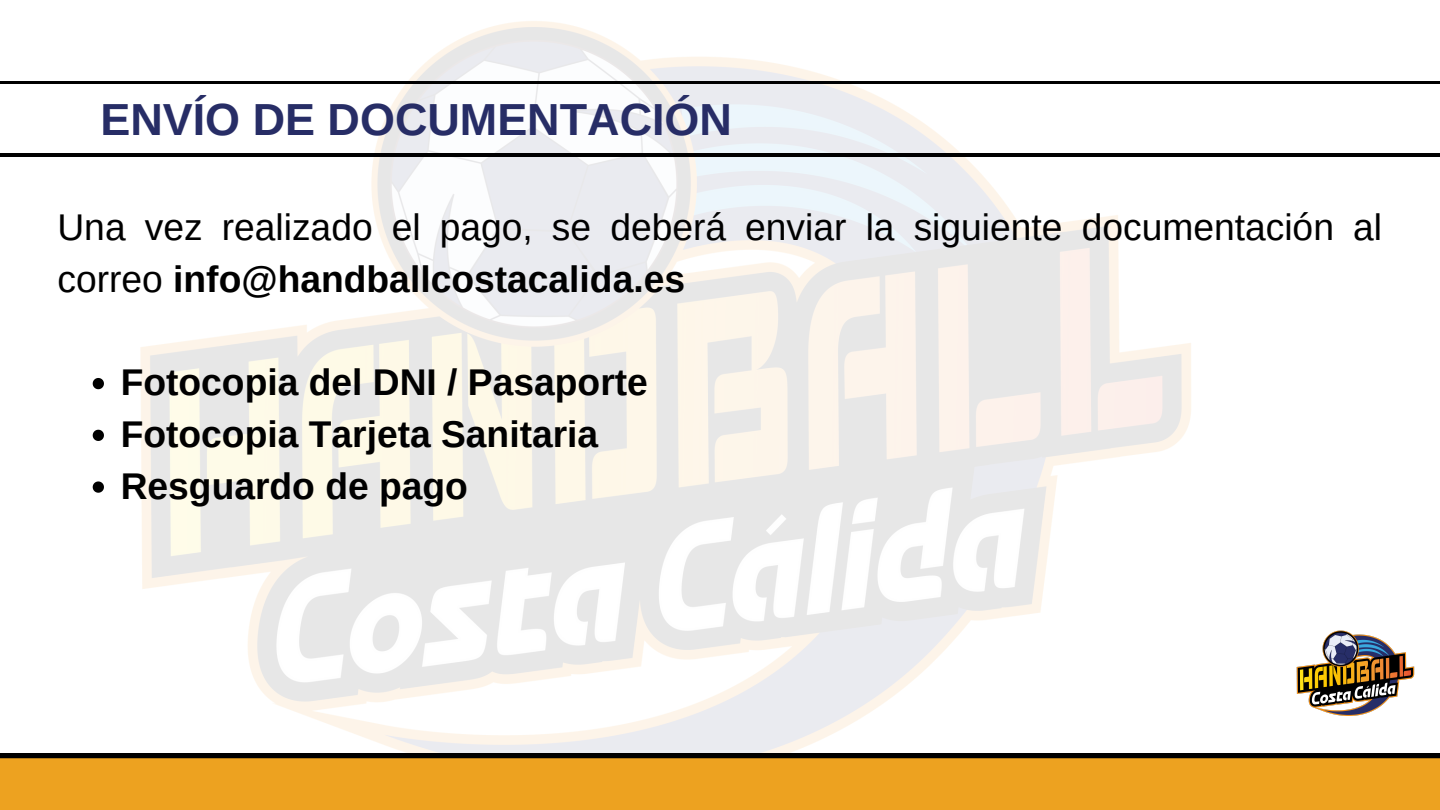
<style>
.page{position:relative;width:1440px;height:810px;background:#fff}
.page>*{position:absolute;margin:0;border:0;box-sizing:border-box;transform-origin:0 0}
.t1{font:700 44.9px "Arimo";color:#272d66}
.t2{font:37.2px/51.8px "Arimo";color:#000}
.t3{font:700 37.2px/51.8px "Arimo";color:#000}
.s1{font-weight:700}
</style>
<div class="page">
<img style="left:0;top:21px;width:1440px;height:733px">
<svg style="left:0;top:81px;width:1440px;height:75px"></svg>
<svg style="left:0;top:754px;width:1440px;height:56px"></svg>
<img style="left:1282px;top:594px;width:158px;height:159px">
<svg style="left:93px;top:378px;width:11px;height:11px"></svg>
<svg style="left:93px;top:430px;width:11px;height:11px"></svg>
<svg style="left:93px;top:481px;width:11px;height:12px"></svg>
<p class="t1" style="left:100px;top:94px;width:633px">ENVÍO DE DOCUMENTACIÓN</p>
<p class="t2" style="left:57px;top:201px;width:1326px">Una vez realizado el pago, se deberá enviar la siguiente documentación al correo <span class="s1">info@handballcostacalida.es</span></p>
<p class="t3" style="left:121px;top:356px;width:529px">Fotocopia del DNI / Pasaporte<br>Fotocopia Tarjeta Sanitaria<br>Resguardo de pago</p>
</div>
